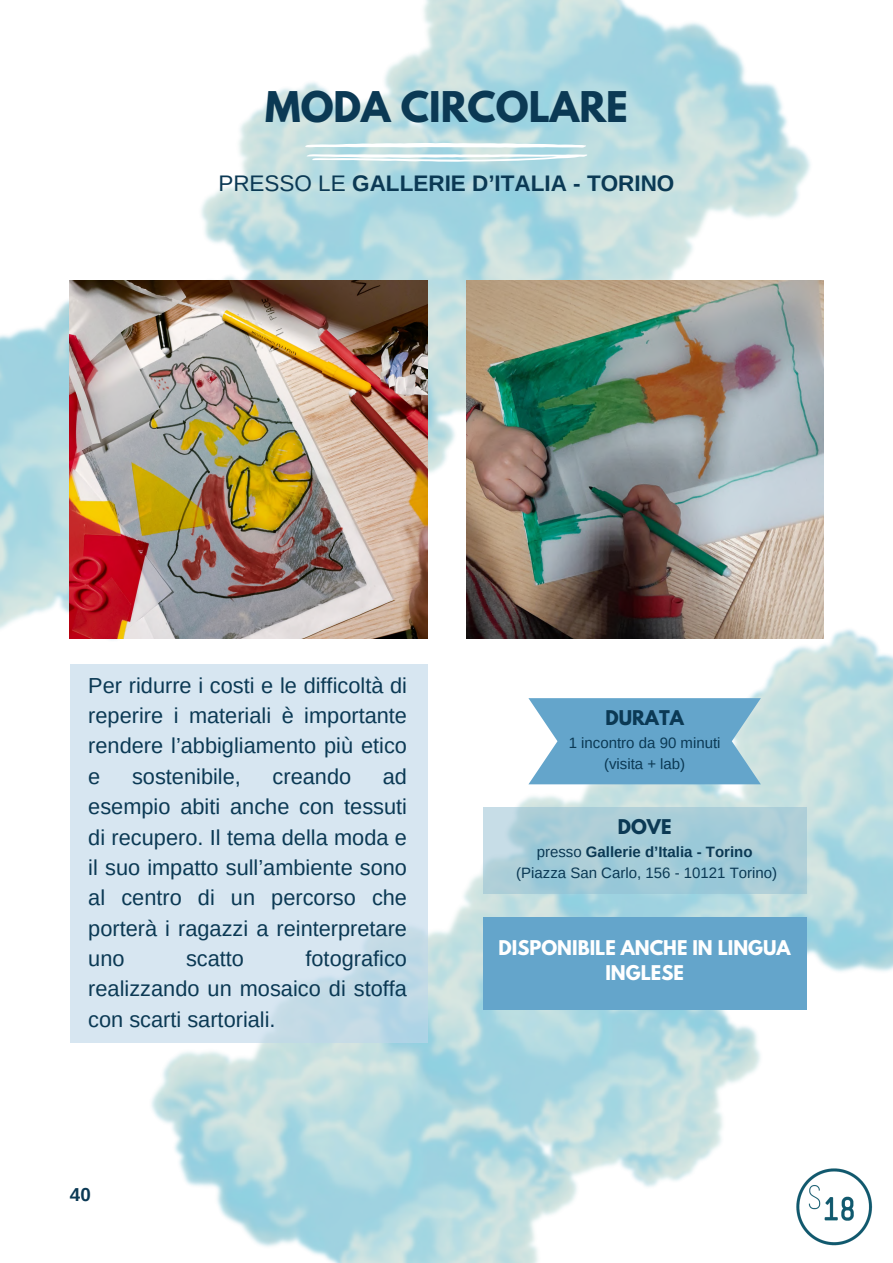
<style>
.page{position:relative;width:893px;height:1263px;background:#fff}
.page>*{position:absolute;margin:0;border:0;box-sizing:border-box;transform-origin:0 0}
.t1{font:700 37.5px "League Spartan";color:#0b3954}
.t2{font:700 22.5px "Arimo";color:#0b3954}
.t3{font:21.75px/30.4px "Arimo";color:#0b3954;text-align:justify}
.t4{font:700 18.75px "Arimo";color:#0b3954}
.t5{font:700 18px/24.8px "League Spartan";color:#fff;text-align:center}
.t6{font:700 18px "League Spartan";color:#0b3954}
.t7{font:15px "Arimo";color:#0b3954}
.t8{font:700 15px "Arimo";color:#0b3954}
.s1{font-weight:400}
</style>
<div class="page">
<img style="left:0;top:0;width:893px;height:1263px">
<svg style="left:305px;top:143px;width:283px;height:19px"></svg>
<svg style="left:70px;top:664px;width:357px;height:379px;background:#d4e4ef"></svg>
<img style="left:70px;top:281px;width:357px;height:357px">
<img style="left:466px;top:281px;width:357px;height:357px">
<svg style="left:528px;top:698px;width:233px;height:86px;background:#74aecf"></svg>
<svg style="left:483px;top:808px;width:323px;height:86px;background:#a7cdd8"></svg>
<div style="left:483px;top:917px;width:323px;height:92px;background:#64a5cb"></div>
<img style="left:789px;top:1162px;width:91px;height:89px">
<p class="t1" style="left:265px;top:88px;width:364px">MODA CIRCOLARE</p>
<p class="t2" style="left:218px;top:171px;width:457px"><span class="s1">PRESSO LE</span> GALLERIE D’ITALIA - TORINO</p>
<p class="t3" style="left:88px;top:670px;width:320px">Per ridurre i costi e le difficoltà di reperire i materiali è importante rendere l’abbigliamento più etico e</p>
<p class="t3" style="left:88px;top:761px;width:320px;text-indent:294px">ad esempio abiti anche con tessuti di recupero. Il tema della moda e il suo impatto sull’ambiente sono al centro di un percorso che porterà i ragazzi a reinterpretare uno</p>
<p class="t3" style="left:132px;top:761px;width:110px">sostenibile,</p>
<p class="t3" style="left:273px;top:761px;width:80px">creando</p>
<p class="t3" style="left:88px;top:943px;width:320px;text-indent:217px">fotografico realizzando un mosaico di stoffa con scarti sartoriali.</p>
<p class="t3" style="left:186px;top:943px;width:60px">scatto</p>
<p class="t4" style="left:70px;top:1184px;width:22px">40</p>
<p class="t6" style="left:605px;top:708px;width:80px">DURATA</p>
<p class="t7" style="left:569px;top:734px;width:153px">1 incontro da 90 minuti</p>
<p class="t7" style="left:604px;top:755px;width:83px">(visita + lab)</p>
<p class="t6" style="left:618px;top:818px;width:55px">DOVE</p>
<p class="t8" style="left:537px;top:844px;width:217px"><span class="s1">presso</span> Gallerie d’Italia - Torino</p>
<p class="t7" style="left:516px;top:864px;width:262px">(Piazza San Carlo, 156 - 10121 Torino)</p>
<p class="t5" style="left:498px;top:938px;width:294px">DISPONIBILE ANCHE IN LINGUA<br>INGLESE</p>
</div>
